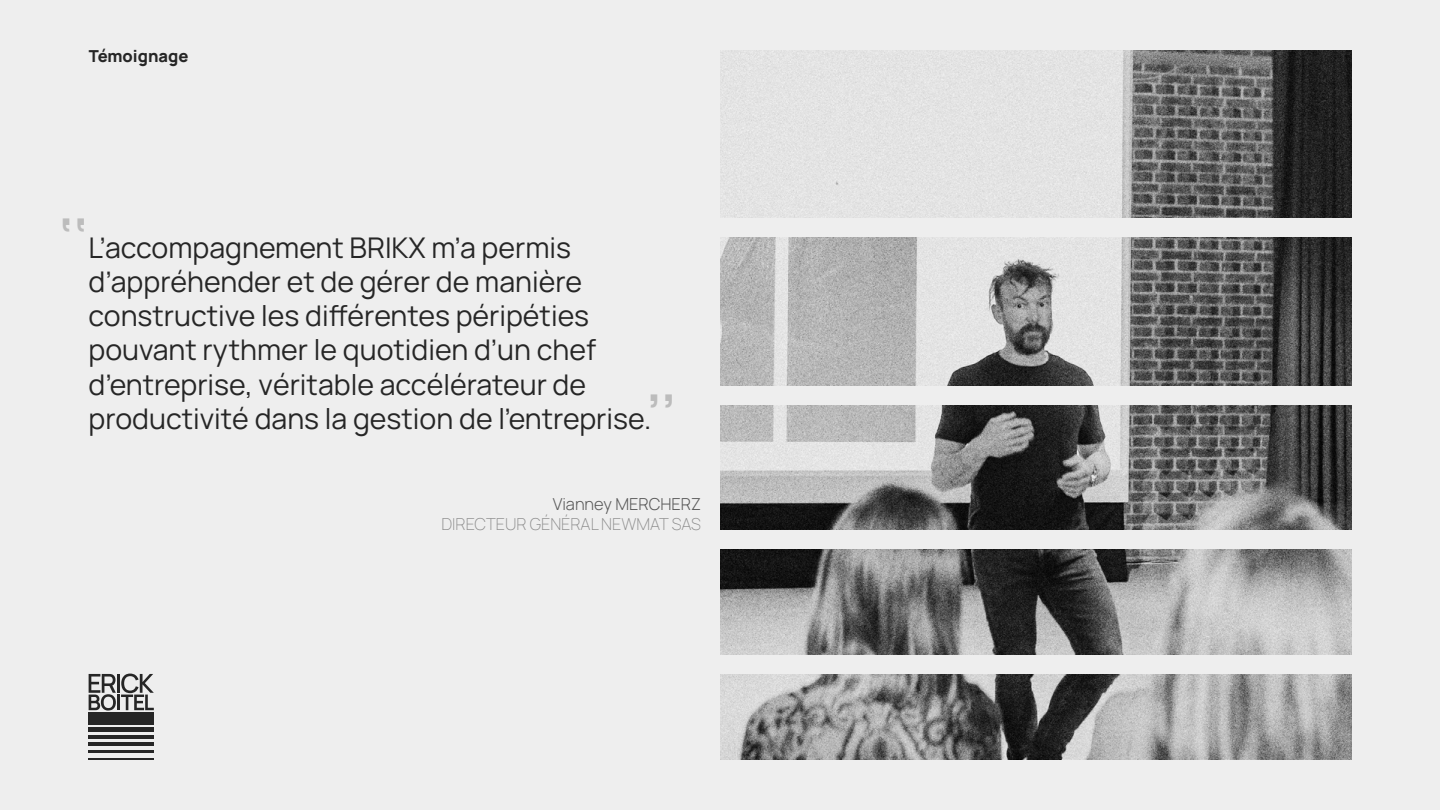
<style>
.page{position:relative;width:1440px;height:810px;background:#eee}
.page>*{position:absolute;margin:0;border:0;box-sizing:border-box;transform-origin:0 0}
.t1{font:800 48px "Manrope";color:#bcbcbc}
.t2{font:28.5px/34.2px "Manrope";color:#262626}
.t3{font:200 16.5px "Manrope";color:#8a8a8a}
.t4{font:300 16.5px "Manrope";color:#585858}
.t5{font:800 16.5px "Manrope";color:#262626}
</style>
<div class="page">
<img style="left:720px;top:50px;width:632px;height:710px">
<div style="left:701px;top:218px;width:651px;height:19px;background:#eee"></div>
<div style="left:701px;top:386px;width:651px;height:19px;background:#eee"></div>
<div style="left:701px;top:530px;width:651px;height:19px;background:#eee"></div>
<div style="left:701px;top:655px;width:651px;height:19px;background:#eee"></div>
<hr style="left:89px;top:758px;width:65px;height:2px;background:#262626">
<hr style="left:89px;top:750px;width:65px;height:3px;background:#262626">
<hr style="left:89px;top:743px;width:65px;height:3px;background:#262626">
<hr style="left:89px;top:735px;width:65px;height:4px;background:#262626">
<div style="left:89px;top:727px;width:65px;height:5px;background:#262626"></div>
<div style="left:89px;top:720px;width:65px;height:5px;background:#262626"></div>
<div style="left:89px;top:712px;width:65px;height:6px;background:#262626"></div>
<svg style="left:89px;top:674px;width:65px;height:37px"></svg>
<p class="t5" style="left:89px;top:42px;width:101px">Témoignage</p>
<h1 class="t1" style="left:59px;top:194px;width:31px">‘‘</h1>
<p class="t2" style="left:88px;top:229px;width:564px">L’accompagnement BRIKX m’a permis d’appréhender et de gérer de manière constructive les différentes péripéties pouvant rythmer le quotidien d’un chef d’entreprise, véritable accélérateur de productivité dans la gestion de l’entreprise.</p>
<p class="t4" style="left:553px;top:492px;width:149px">Vianney MERCHERZ</p>
<p class="t3" style="left:442px;top:512px;width:261px">DIRECTEUR GÉNÉRAL NEWMAT SAS</p>
</div>
